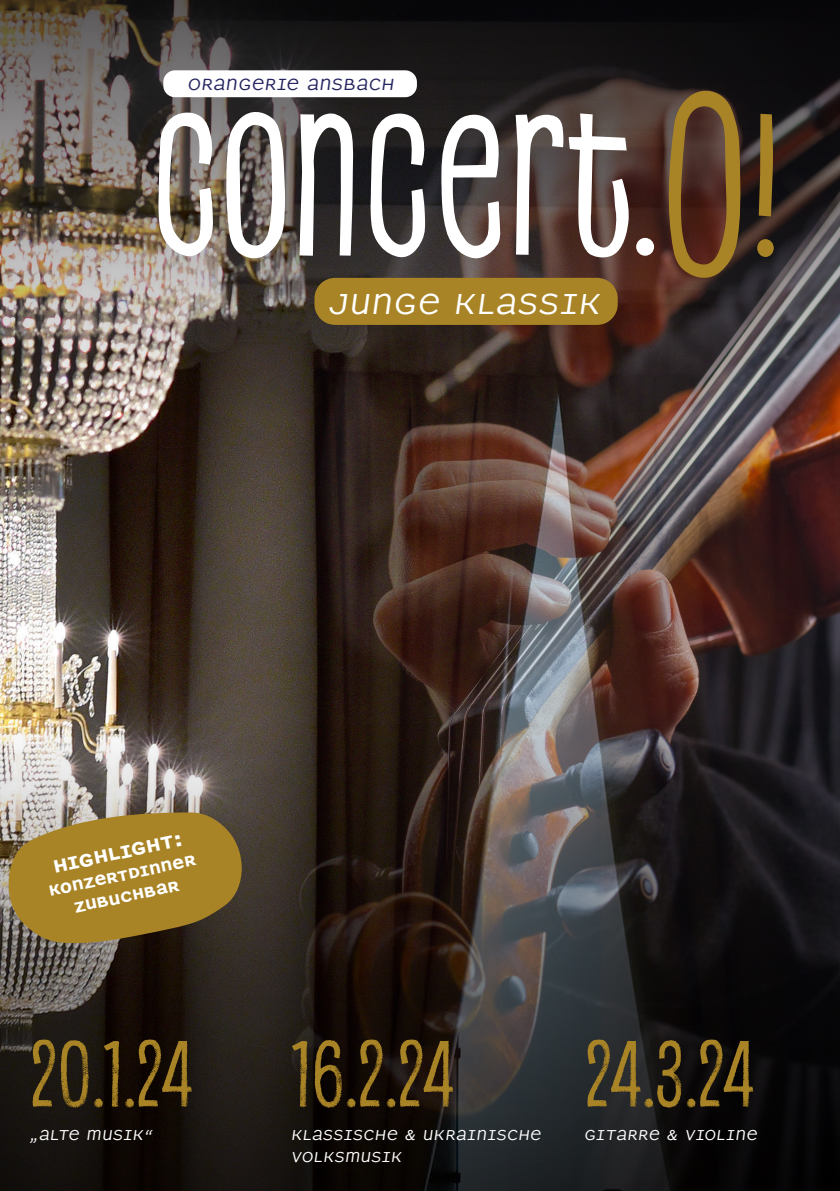
<style>
.page{position:relative;width:840px;height:1191px;background:#fff}
.page>*{position:absolute;margin:0;border:0;box-sizing:border-box;transform-origin:0 0}
.t1{font:90px "Canvas Inline";letter-spacing:-.025em;color:#a98426}
.t2{font:italic 35.4px "Parity Sans";color:#fff}
.t3{font:700 22px "Parity Sans";color:#fff}
.t4{font:italic 19.8px "Parity Sans";color:#252560}
.t5{font:700 18px/21.6px "Parity Sans";color:#fff;text-align:center}
.t6{font:italic 17.6px/21.2px "Parity Sans";color:#fff}
</style>
<div class="page">
<img style="left:0;top:412px;width:202px;height:312px">
<img style="left:202px;top:412px;width:637px;height:312px">
<svg style="left:0;top:724px;width:839px;height:467px;background:#2c2826"></svg>
<img style="left:0;top:0;width:839px;height:412px">
<svg style="left:158px;top:111px;width:55px;height:146px"></svg>
<svg style="left:226px;top:110px;width:59px;height:149px"></svg>
<svg style="left:299px;top:113px;width:56px;height:143px"></svg>
<svg style="left:370px;top:112px;width:55px;height:146px"></svg>
<svg style="left:441px;top:113px;width:60px;height:146px"></svg>
<svg style="left:515px;top:113px;width:115px;height:146px"></svg>
<div style="left:635px;top:238px;width:18px;height:18px;background:#fff;border-radius:50%"></div>
<svg style="left:665px;top:90px;width:75px;height:190px;background:#6e4c26"></svg>
<div style="left:756px;top:239px;width:17px;height:18px;background:#a98426;border-radius:50%"></div>
<svg style="left:758px;top:114px;width:14px;height:102px"></svg>
<div style="left:314px;top:278px;width:303px;height:47px;background:#a98426;border-radius:21px"></div>
<div style="left:163px;top:70px;width:253px;height:27px;background:#fff;border-radius:12px"></div>
<svg style="left:6px;top:812px;width:236px;height:131px;background:#9a7c30"></svg>
<p class="t4" style="left:188px;top:73px;width:208px">ORANGERIE ANSBACH</p>
<p class="t2" style="left:328px;top:283px;width:274px">JUNGE KLASSIK</p>
<p class="t3" style="left:51px;top:854px;width:133px;rotate:-12deg">Highlight:</p>
<p class="t5" style="left:47px;top:880px;width:151px;rotate:-12deg">Konzertdinner zubuchbar</p>
<p class="t1" style="left:30px;top:1020px;width:165px">20.1.24</p>
<p class="t1" style="left:291px;top:1020px;width:165px">16.2.24</p>
<p class="t1" style="left:584px;top:1020px;width:172px">24.3.24</p>
<p class="t6" style="left:30px;top:1124px;width:125px">„ALTE MUSIK“</p>
<p class="t6" style="left:291px;top:1124px;width:252px">KLASSISCHE &amp; UKRAINISCHE<br>VOLKSMUSIK</p>
<p class="t6" style="left:584px;top:1124px;width:175px">GITARRE &amp; VIOLINE</p>
</div>
